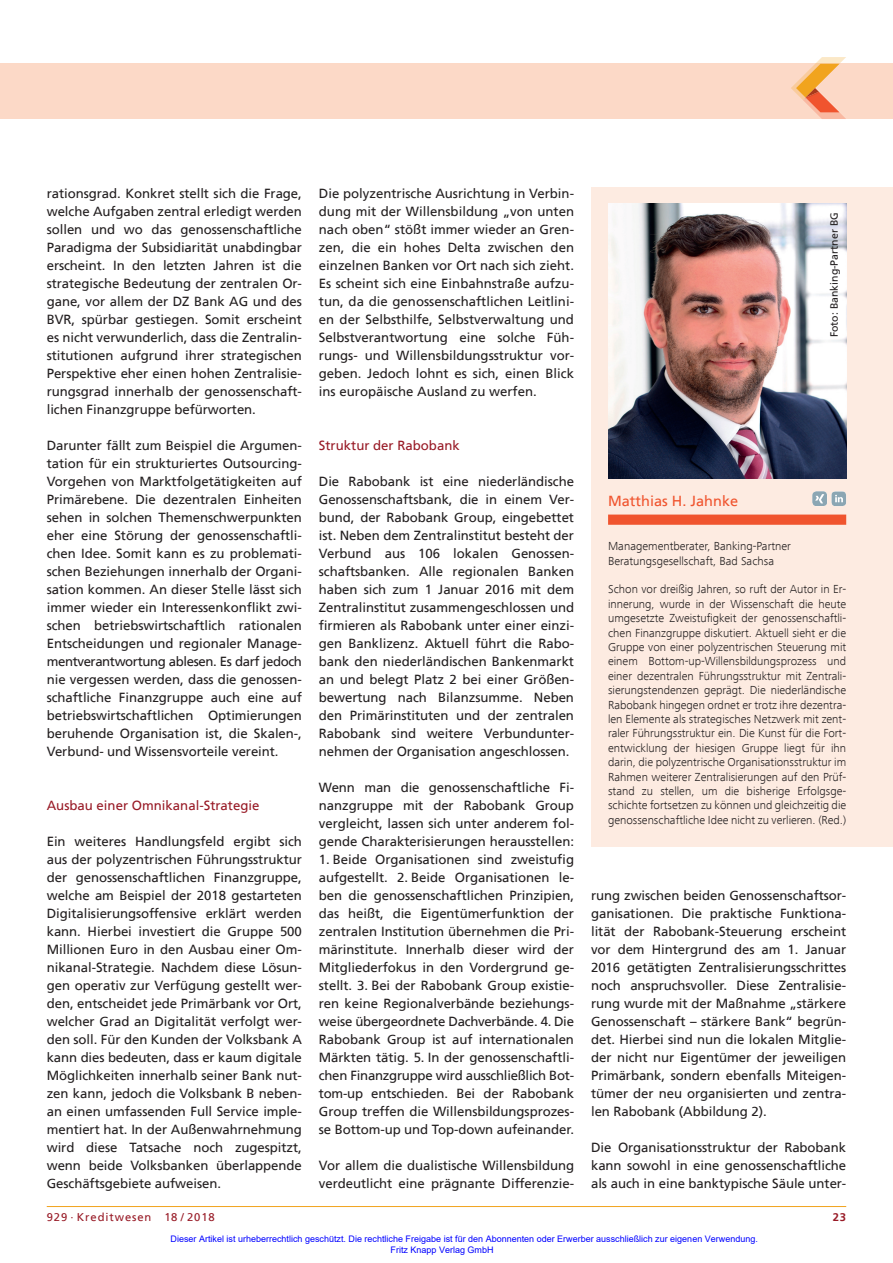
<style>
.page{position:relative;width:893px;height:1263px;background:#fff}
.page>*{position:absolute;margin:0;border:0;box-sizing:border-box;transform-origin:0 0}
.t1{font:14.55px "Frutiger";color:#f0542e}
.t2{font:13.2px/18px "Frutiger";letter-spacing:-.005em;color:#231f20;text-align:justify}
.t3{font:13.2px "Frutiger";color:#981a26}
.t4{font:300 12px/14.4px "Frutiger Next Com";color:#231f20}
.t5{font:11.25px "Frutiger";letter-spacing:.08em;color:#981a26}
.t6{font:700 11.25px "Frutiger";color:#981a26}
.t7{font:10.5px "Frutiger";color:#231f20}
.t8{font:9px/10.8px "Arial";color:#00f}
</style>
<div class="page">
<hr style="left:47px;top:1206px;width:799px;height:1px;background:#f1a31e">
<div style="left:0;top:64px;width:893px;height:55px;background:#fcd9c7"></div>
<svg style="left:791px;top:57px;width:55px;height:62px"></svg>
<div style="left:591px;top:187px;width:302px;height:659px;background:#fdebe1"></div>
<div style="left:608px;top:514px;width:238px;height:11px;background:#f0542e"></div>
<img style="left:608px;top:204px;width:238px;height:274px">
<svg style="left:812px;top:491px;width:34px;height:15px"></svg>
<p class="t2" style="left:47px;top:185px;width:257px">rationsgrad. Konkret stellt sich die Frage, welche Aufgaben zentral erledigt werden sollen und wo das genossenschaftliche Paradigma der Subsidiarität unabdingbar erscheint. In den letzten Jahren ist die strategische Bedeutung der zentralen Or&shy;gane, vor allem der DZ Bank AG und des BVR, spürbar gestiegen. Somit erscheint es nicht verwunderlich, dass die Zentralin&shy;stitutionen aufgrund ihrer strategischen Perspektive eher einen hohen Zentralisie&shy;rungsgrad innerhalb der genossenschaft&shy;lichen Finanzgruppe befürworten.</p>
<p class="t2" style="left:47px;top:437px;width:257px">Darunter fällt zum Beispiel die Argumen&shy;tation für ein strukturiertes Outsourcing-Vorgehen von Marktfolgetätigkeiten auf Primärebene. Die dezentralen Einheiten sehen in solchen Themenschwerpunkten eher eine Störung der genossenschaftli&shy;chen Idee. Somit kann es zu problemati&shy;schen Beziehungen innerhalb der Organi&shy;sation kommen. An dieser Stelle lässt sich immer wieder ein Interessenkonflikt zwi&shy;schen betriebswirtschaftlich rationalen Entscheidungen und regionaler Manage&shy;mentverantwortung ablesen. Es darf jedoch nie vergessen werden, dass die genossen&shy;schaftliche Finanzgruppe auch eine auf betriebswirtschaftlichen Optimierungen beruhende Organisation ist, die Skalen-, Verbund- und Wissensvorteile vereint.</p>
<p class="t3" style="left:47px;top:799px;width:214px">Ausbau einer Omnikanal-Strategie</p>
<p class="t2" style="left:47px;top:833px;width:257px">Ein weiteres Handlungsfeld ergibt sich aus der polyzentrischen Führungsstruktur der genossenschaftlichen Finanzgruppe, welche am Beispiel der 2018 gestarteten Digitalisierungsoffensive erklärt werden kann. Hierbei investiert die Gruppe 500<br>Millionen Euro in den Ausbau einer Om&shy;nikanal-Strategie. Nachdem diese Lösun&shy;gen operativ zur Verfügung gestellt wer&shy;den, entscheidet jede Primärbank vor Ort, welcher Grad an Digitalität verfolgt wer&shy;den soll. Für den Kunden der Volksbank A kann dies bedeuten, dass er kaum digitale Möglichkeiten innerhalb seiner Bank nut&shy;zen kann, jedoch die Volksbank B neben&shy;an einen umfassenden Full Service imple&shy;mentiert hat. In der Außenwahrnehmung wird diese Tatsache noch zugespitzt, wenn beide Volksbanken überlappende Geschäftsgebiete aufweisen.</p>
<p class="t2" style="left:319px;top:185px;width:257px">Die polyzentrische Ausrichtung in Verbin&shy;dung mit der Willensbildung „von unten nach oben“ stößt immer wieder an Gren&shy;zen, die ein hohes Delta zwischen den einzelnen Banken vor Ort nach sich zieht.<br>Es scheint sich eine Einbahnstraße aufzu&shy;tun, da die genossenschaftlichen Leitlini&shy;en der Selbsthilfe, Selbstverwaltung und Selbstverantwortung eine solche Füh&shy;rungs- und Willensbildungsstruktur vor&shy;geben. Jedoch lohnt es sich, einen Blick ins europäische Ausland zu werfen.</p>
<p class="t3" style="left:319px;top:439px;width:142px">Struktur der Rabobank</p>
<p class="t2" style="left:319px;top:473px;width:257px">Die Rabobank ist eine niederländische Genossenschaftsbank, die in einem Ver&shy;bund, der Rabobank Group, eingebettet ist. Neben dem Zentralinstitut besteht der Verbund aus 106 lokalen Genossen&shy;schaftsbanken. Alle regionalen Banken haben sich zum 1 Januar 2016 mit dem Zentralinstitut zusammengeschlossen und firmieren als Rabobank unter einer einzi&shy;gen Banklizenz. Aktuell führt die Rabo&shy;bank den niederländischen Bankenmarkt an und belegt Platz 2 bei einer Größen&shy;bewertung nach Bilanzsumme. Neben den Primärinstituten und der zentralen Rabobank sind weitere Verbundunter&shy;nehmen der Organisation angeschlossen.</p>
<p class="t2" style="left:319px;top:779px;width:257px">Wenn man die genossenschaftliche Fi&shy;nanzgruppe mit der Rabobank Group vergleicht, lassen sich unter anderem fol&shy;gende Charakterisierungen herausstellen:</p>
<p class="t2" style="left:319px;top:851px;width:257px">1. Beide Organisationen sind zweistufig aufgestellt. 2. Beide Organisationen le&shy;ben die genossenschaftlichen Prinzipien, das heißt, die Eigentümerfunktion der zentralen Institution übernehmen die Pri&shy;märinstitute. Innerhalb dieser wird der Mitgliederfokus in den Vordergrund ge&shy;stellt. 3. Bei der Rabobank Group existie&shy;ren keine Regionalverbände beziehungs&shy;weise übergeordnete Dachverbände. 4. Die Rabobank Group ist auf internationalen Märkten tätig. 5. In der genossenschaftli&shy;chen Finanzgruppe wird ausschließlich Bot&shy;tom-up entschieden. Bei der Rabobank Group treffen die Willensbildungsprozes&shy;se Bottom-up und Top-down aufeinander.</p>
<p class="t2" style="left:319px;top:1157px;width:257px">Vor allem die dualistische Willensbildung verdeutlicht eine prägnante Differenzie-</p>
<p class="t7" style="left:829px;top:337px;width:126px;rotate:-90deg">Foto: Banking-Partner BG</p>
<p class="t1" style="left:608px;top:494px;width:132px">Matthias H. Jahnke</p>
<p class="t4" style="left:608px;top:539px;width:184px">Managementberater, Banking-Partner<br>Beratungsgesellschaft, Bad Sachsa</p>
<p class="t4" style="left:608px;top:582px;width:240px;text-align:justify">Schon vor dreißig Jahren, so ruft der Autor in Er&shy;innerung, wurde in der Wissenschaft die heute umgesetzte Zweistufigkeit der genossenschaftli&shy;chen Finanzgruppe diskutiert. Aktuell sieht er die Gruppe von einer polyzentrischen Steuerung mit einem Bottom-up-Willensbildungsprozess und einer dezentralen Führungsstruktur mit Zentrali&shy;sierungstendenzen geprägt. Die niederländische Rabobank hingegen ordnet er trotz ihre dezentra&shy;len Elemente als strategisches Netzwerk mit zent&shy;raler Führungsstruktur ein. Die Kunst für die Fort&shy;entwicklung der hiesigen Gruppe liegt für ihn darin, die polyzentrische Organisationsstruktur im Rahmen weiterer Zentralisierungen auf den Prüf&shy;stand zu stellen, um die bisherige Erfolgsge&shy;schichte fortsetzen zu können und gleichzeitig die genossenschaftliche Idee nicht zu verlieren. (Red.)</p>
<p class="t2" style="left:591px;top:887px;width:257px">rung zwischen beiden Genossenschaftsor&shy;ganisationen. Die praktische Funktiona&shy;lität der Rabobank-Steuerung erscheint vor dem Hintergrund des am 1. Januar 2016 getätigten Zentralisierungsschrittes noch anspruchsvoller. Diese Zentralisie&shy;rung wurde mit der Maßnahme „stärkere Genossenschaft – stärkere Bank“ begrün&shy;det. Hierbei sind nun die lokalen Mitglie&shy;der nicht nur Eigentümer der jeweiligen Primärbank, sondern ebenfalls Miteigen&shy;tümer der neu organisierten und zentra&shy;len Rabobank (Abbildung 2).</p>
<p class="t2" style="left:591px;top:1139px;width:257px">Die Organisationsstruktur der Rabobank kann sowohl in eine genossenschaftliche als auch in eine banktypische Säule unter-</p>
<p class="t5" style="left:47px;top:1211px;width:170px">929 · Kreditwesen 18 / 2018</p>
<p class="t6" style="left:833px;top:1211px;width:15px">23</p>
<p class="t8" style="left:391px;top:1233px;width:369px;text-indent:-220px">Dieser Artikel ist urheberrechtlich geschützt. Die rechtliche Freigabe ist für den Abonnenten oder Erwerber ausschließlich zur eigenen Verwendung.<br>Fritz Knapp Verlag GmbH</p>
</div>
